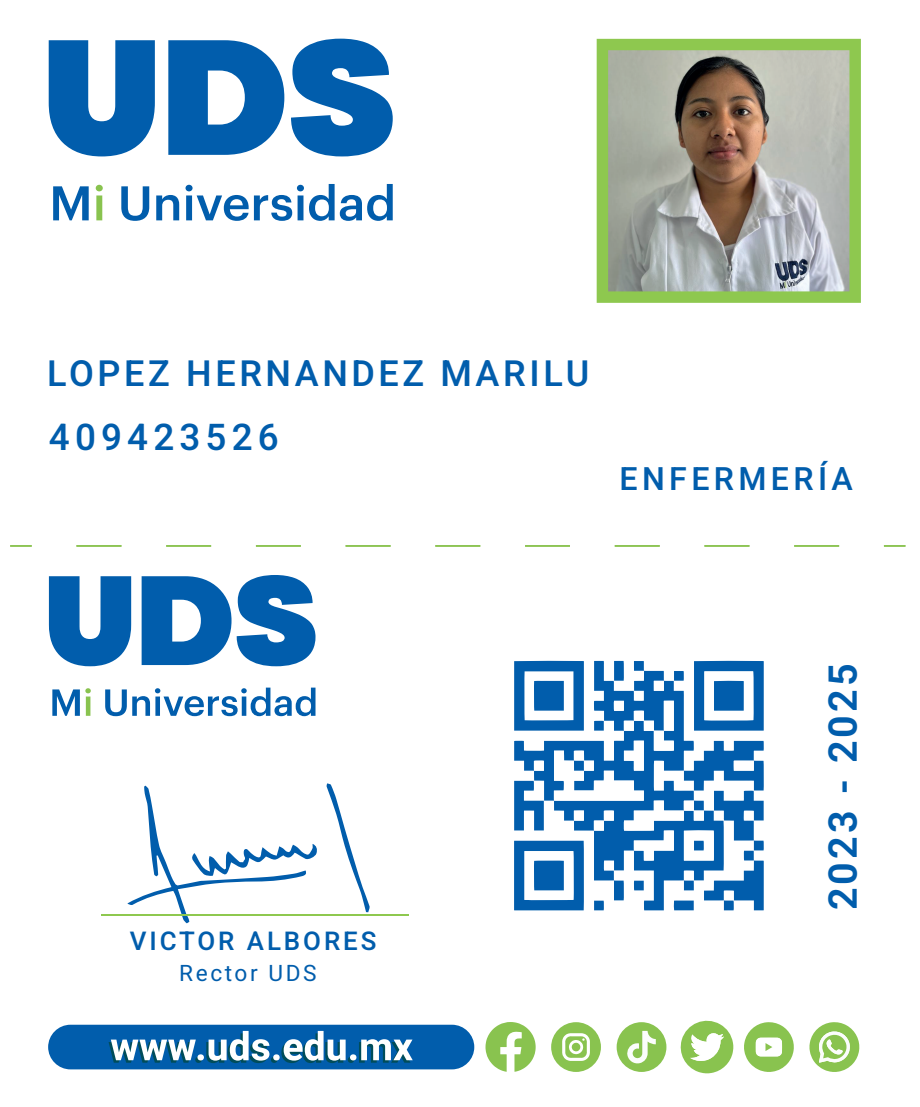
<style>
.page{position:relative;width:920px;height:1107px;background:#fff}
.page>*{position:absolute;margin:0;border:0;box-sizing:border-box;transform-origin:0 0}
.t1{font:600 39.52px "Heebo";letter-spacing:.08em;color:#015dac}
.t2{font:500 36.8px "Heebo";letter-spacing:.14em;color:#015dac}
.t3{font:500 36px "Heebo";letter-spacing:.1em;color:#015dac}
.t4{font:500 32.1px "Heebo";letter-spacing:.135em;color:#015dac}
.t5{font:500 25.84px "Heebo";letter-spacing:.115em;color:#015dac}
.t6{font:22.62px "Heebo";letter-spacing:.115em;color:#015dac}
</style>
<div class="page">
<svg style="left:127px;top:785px;width:191px;height:138px"></svg>
<svg style="left:326px;top:783px;width:44px;height:129px"></svg>
<hr style="left:102px;top:914px;width:307px;height:1px;background:#8ec84f">
<svg style="left:514px;top:661px;width:249px;height:249px"></svg>
<svg style="left:49px;top:40px;width:106px;height:116px"></svg>
<svg style="left:168px;top:40px;width:116px;height:115px"></svg>
<svg style="left:291px;top:39px;width:101px;height:117px"></svg>
<svg style="left:53px;top:186px;width:36px;height:34px"></svg>
<svg style="left:96px;top:185px;width:7px;height:35px"></svg>
<svg style="left:121px;top:186px;width:28px;height:35px"></svg>
<svg style="left:156px;top:195px;width:23px;height:25px"></svg>
<svg style="left:185px;top:185px;width:63px;height:36px"></svg>
<svg style="left:254px;top:184px;width:138px;height:37px"></svg>
<svg style="left:49px;top:576px;width:82px;height:90px"></svg>
<svg style="left:141px;top:575px;width:174px;height:91px"></svg>
<svg style="left:52px;top:688px;width:39px;height:28px"></svg>
<svg style="left:105px;top:687px;width:210px;height:29px"></svg>
<svg style="left:680px;top:1020px;width:53px;height:53px"></svg>
<svg style="left:485px;top:1022px;width:50px;height:50px"></svg>
<div style="left:551px;top:1022px;width:49px;height:50px;background:#89c34f;border-radius:50%"></div>
<svg style="left:562px;top:1033px;width:27px;height:28px"></svg>
<div style="left:616px;top:1022px;width:50px;height:50px;background:#89c34f;border-radius:50%"></div>
<svg style="left:627px;top:1031px;width:28px;height:33px"></svg>
<svg style="left:809px;top:1022px;width:51px;height:50px"></svg>
<svg style="left:744px;top:1022px;width:50px;height:50px"></svg>
<div style="left:48px;top:1024px;width:426px;height:45px;background:#015dac;border-radius:22px"></div>
<svg style="left:108px;top:1031px;width:304px;height:32px"></svg>
<svg style="left:596px;top:39px;width:264px;height:264px;background:#9fa68c"></svg>
<svg style="left:10px;top:545px;width:22px;height:1px"></svg>
<svg style="left:76px;top:545px;width:764px;height:1px"></svg>
<svg style="left:883px;top:545px;width:21px;height:1px"></svg>
<p class="t3" style="left:47px;top:348px;width:543px">LOPEZ HERNANDEZ MARILU</p>
<p class="t2" style="left:49px;top:412px;width:231px">409423526</p>
<p class="t4" style="left:619px;top:457px;width:235px">ENFERMERÍA</p>
<p class="t5" style="left:130px;top:923px;width:248px">VICTOR ALBORES</p>
<p class="t6" style="left:179px;top:957px;width:139px">Rector UDS</p>
<p class="t1" style="left:814px;top:910px;width:248px;rotate:-90deg">2023 - 2025</p>
</div>
